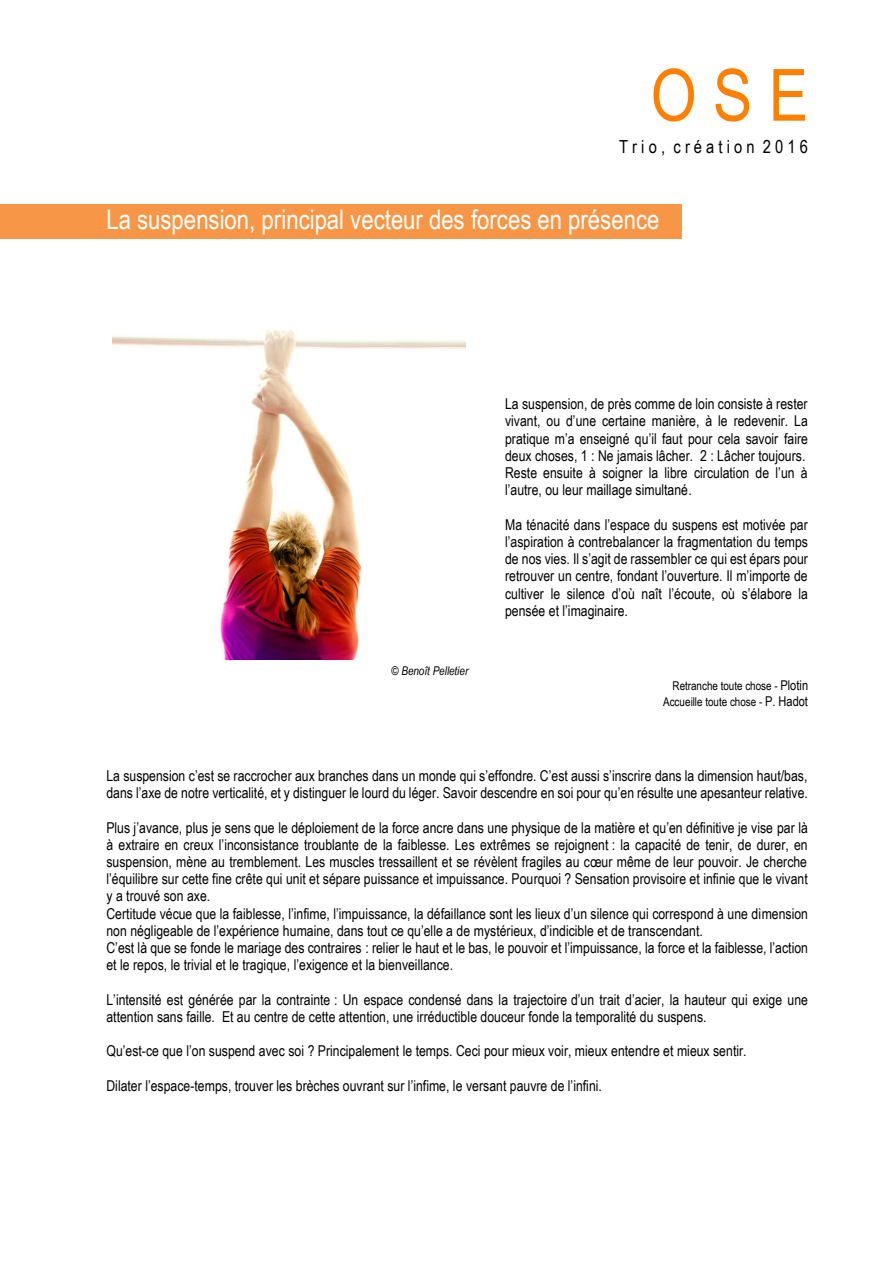
<style>
.page{position:relative;width:893px;height:1264px;background:#fff}
.page>*{position:absolute;margin:0;border:0;box-sizing:border-box;transform-origin:0 0}
.t1{font:72px "Arial Narrow";color:#ff8000}
.t2{font:27px "Arial Narrow";color:#fff}
.t3{font:18px "Arial Narrow";color:#000}
.t4{font:15px/17.2px "Arial Narrow";color:#000}
.t5{font:12px/15.5px "Arial Narrow";letter-spacing:-.005em;color:#000;text-align:right}
.t6{font:italic 12px "Arial Narrow";letter-spacing:.005em;color:#000}
.s1{font-size:13.5px}
</style>
<div class="page">
<div style="left:0;top:204px;width:681px;height:35px;background:#f79646"></div>
<img style="left:112px;top:329px;width:353px;height:330px">
<h1 class="t1" style="left:650px;top:53px;width:159px">O S E</h1>
<p class="t3" style="left:619px;top:136px;width:190px">T r i o, c r é a t i o n 2 0 1 6</p>
<h2 class="t2" style="left:106px;top:204px;width:554px">La suspension, principal vecteur des forces en présence</h2>
<p class="t6" style="left:391px;top:663px;width:78px">© Benoît Pelletier</p>
<p class="t4" style="left:505px;top:395px;width:304px">La suspension, de près comme de loin consiste à rester vivant, ou d’une certaine manière, à le redevenir. La pratique m’a enseigné qu’il faut pour cela savoir faire deux choses, 1 : Ne jamais lâcher. 2 : Lâcher toujours.<br>Reste ensuite à soigner la libre circulation de l’un à l’autre, ou leur maillage simultané.</p>
<p class="t4" style="left:505px;top:515px;width:304px;text-align:justify">Ma ténacité dans l’espace du suspens est motivée par l’aspiration à contrebalancer la fragmentation du temps de nos vies. Il s’agit de rassembler ce qui est épars pour retrouver un centre, fondant l’ouverture. Il m’importe de cultiver le silence d’où naît l’écoute, où s’élabore la pensée et l’imaginaire.</p>
<p class="t5" style="left:663px;top:678px;width:146px">Retranche toute chose - <span class="s1">Plotin<br></span>Accueille toute chose - <span class="s1">P. Hadot</span></p>
<p class="t4" style="left:106px;top:766px;width:702px">La suspension c’est se raccrocher aux branches dans un monde qui s’effondre. C’est aussi s’inscrire dans la dimension haut/bas, dans l’axe de notre verticalité, et y distinguer le lourd du léger. Savoir descendre en soi pour qu’en résulte une apesanteur relative.</p>
<p class="t4" style="left:106px;top:818px;width:703px">Plus j’avance, plus je sens que le déploiement de la force ancre dans une physique de la matière et qu’en définitive je vise par là à extraire en creux l’inconsistance troublante de la faiblesse. Les extrêmes se rejoignent : la capacité de tenir, de durer, en suspension, mène au tremblement. Les muscles tressaillent et se révèlent fragiles au cœur même de leur pouvoir. Je cherche l’équilibre sur cette fine crête qui unit et sépare puissance et impuissance. Pourquoi ? Sensation provisoire et infinie que le vivant y a trouvé son axe.<br>Certitude vécue que la faiblesse, l’infime, l’impuissance, la défaillance sont les lieux d’un silence qui correspond à une dimension non négligeable de l’expérience humaine, dans tout ce qu’elle a de mystérieux, d’indicible et de transcendant.<br>C’est là que se fonde le mariage des contraires : relier le haut et le bas, le pouvoir et l’impuissance, la force et la faiblesse, l’action et le repos, le trivial et le tragique, l’exigence et la bienveillance.</p>
<p class="t4" style="left:106px;top:990px;width:703px">L’intensité est générée par la contrainte : Un espace condensé dans la trajectoire d’un trait d’acier, la hauteur qui exige une attention sans faille. Et au centre de cette attention, une irréductible douceur fonde la temporalité du suspens.</p>
<p class="t4" style="left:106px;top:1042px;width:641px">Qu’est-ce que l’on suspend avec soi ? Principalement le temps. Ceci pour mieux voir, mieux entendre et mieux sentir.</p>
<p class="t4" style="left:106px;top:1076px;width:497px">Dilater l’espace-temps, trouver les brèches ouvrant sur l’infime, le versant pauvre de l’infini.</p>
</div>
